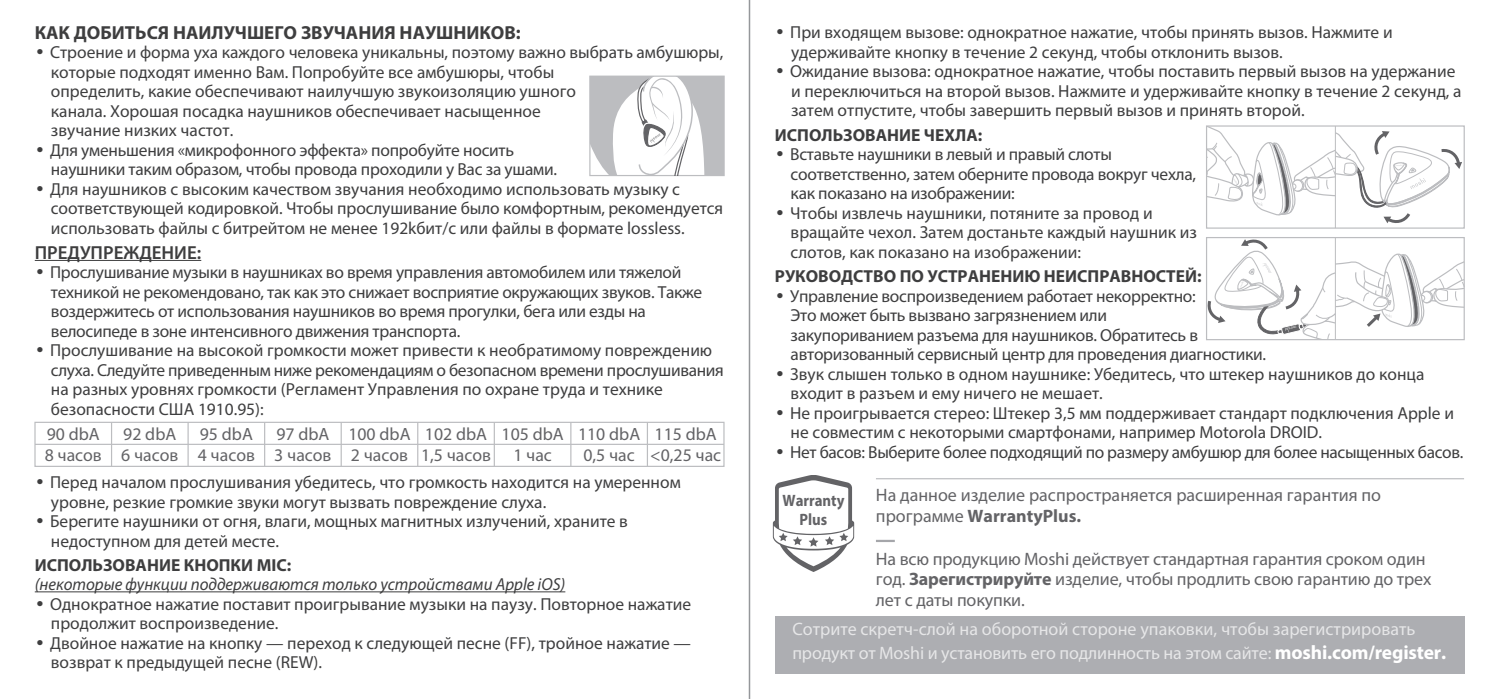
<style>
.page{position:relative;width:1499px;height:699px;background:#fff}
.page>*{position:absolute;margin:0;border:0;box-sizing:border-box;transform-origin:0 0}
.t1{font:700 18.9px "Myriad Pro";color:#3e3e3f}
.t2{font:600 18.9px "Myriad Pro";color:#3e3e3f}
.t3{font:18px/20.4px "Myriad Pro";letter-spacing:-.01em;color:#636366}
.t4{font:18px/24px "Myriad Pro";color:rgb(255 255 255/.7)}
.t5{font:17.7px/21.6px "Myriad Pro";color:#636366}
.t6{font:17.4px/19.5px "Myriad Pro";color:#3e3e3f}
.t7{font:700 17.4px "Myriad Pro";color:#3e3e3f}
.t8{font:17.4px "Myriad Pro";letter-spacing:-.02em;color:#3e3e3f}
.t9{font:italic 17.4px "Myriad Pro";color:#3e3e3f}
.t10{font:700 16.5px/19.2px "Myriad Pro";color:#636366;text-align:center;scale:.9 1}
.s1{font-family:"Century Gothic";font-weight:700}
.s2{font-weight:700}
.s3{font-weight:700;font-size:19.5px;color:#fff}
</style>
<div class="page">
<div style="left:774px;top:616px;width:689px;height:57px;background:#adaeb2"></div>
<hr style="left:35px;top:260px;width:166px;height:1px;background:#3e3e3f">
<hr style="left:35px;top:591px;width:530px;height:1px;background:#3e3e3f">
<svg style="left:876px;top:540px;width:18px;height:2px"></svg>
<hr style="left:875px;top:478px;width:588px;height:1px;background:#bcbdc0">
<svg style="left:1207px;top:239px;width:255px;height:99px"></svg>
<hr style="left:1334px;top:238px;width:1px;height:102px;background:#bcbdc0">
<div style="left:1205px;top:237px;width:259px;height:103px;border:1px solid #bcbdc0"></div>
<svg style="left:1207px;top:127px;width:254px;height:97px"></svg>
<hr style="left:1334px;top:126px;width:1px;height:102px;background:#bcbdc0">
<div style="left:1205px;top:125px;width:259px;height:104px;border:1px solid #bcbdc0"></div>
<svg style="left:772px;top:475px;width:82px;height:97px"></svg>
<svg style="left:590px;top:76px;width:134px;height:99px"></svg>
<hr style="left:646px;top:422px;width:2px;height:44px;background:#bcbdc0">
<hr style="left:570px;top:422px;width:1px;height:44px;background:#bcbdc0">
<hr style="left:493px;top:422px;width:2px;height:44px;background:#bcbdc0">
<hr style="left:417px;top:422px;width:1px;height:44px;background:#bcbdc0">
<hr style="left:340px;top:422px;width:2px;height:44px;background:#bcbdc0">
<hr style="left:264px;top:422px;width:1px;height:44px;background:#bcbdc0">
<hr style="left:187px;top:422px;width:2px;height:44px;background:#bcbdc0">
<hr style="left:111px;top:422px;width:1px;height:44px;background:#bcbdc0">
<hr style="left:35px;top:444px;width:689px;height:1px;background:#bcbdc0">
<div style="left:34px;top:422px;width:690px;height:45px;border:1px solid #bcbdc0"></div>
<hr style="left:748px;top:0;width:2px;height:699px;background:#95979a">
<p class="t1" style="left:35px;top:20px;width:487px">КАК ДОБИТЬСЯ НАИЛУЧШЕГО ЗВУЧАНИЯ НАУШНИКОВ:</p>
<p class="t6" style="left:51px;top:43px;width:674px;text-indent:-16px"><span class="s1">•</span> Строение и форма уха каждого человека уникальны, поэтому важно выбрать амбушюры, которые подходят именно Вам. Попробуйте все амбушюры, чтобы<br>определить, какие обеспечивают наилучшую звукоизоляцию ушного<br>канала. Хорошая посадка наушников обеспечивает насыщенное<br>звучание низких частот.</p>
<p class="t6" style="left:51px;top:140px;width:507px;text-indent:-16px"><span class="s1">•</span> Для уменьшения «микрофонного эффекта» попробуйте носить наушники таким образом, чтобы провода проходили у Вас за ушами.</p>
<p class="t6" style="left:51px;top:179px;width:673px;text-indent:-16px"><span class="s1">•</span> Для наушников с высоким качеством звучания необходимо использовать музыку с соответствующей кодировкой. Чтобы прослушивание было комфортным, рекомендуется использовать файлы с битрейтом не менее 192kбит/с или файлы в формате lossless.</p>
<p class="t2" style="left:35px;top:240px;width:168px">ПРЕДУПРЕЖДЕНИЕ:</p>
<p class="t6" style="left:51px;top:262px;width:652px;text-indent:-16px"><span class="s1">•</span> Прослушивание музыки в наушниках во время управления автомобилем или тяжелой техникой не рекомендовано, так как это снижает восприятие окружающих звуков. Также воздержитесь от использования наушников во время прогулки, бега или езды на велосипеде в зоне интенсивного движения транспорта.</p>
<p class="t6" style="left:51px;top:340px;width:674px;text-indent:-16px"><span class="s1">•</span> Прослушивание на высокой громкости может привести к необратимому повреждению слуха. Следуйте приведенным ниже рекомендациям о безопасном времени прослушивания на разных уровнях громкости (Регламент Управления по охране труда и технике безопасности США 1910.95):</p>
<p class="t5" style="left:45px;top:423px;width:59px">90 dbA<br>8 часов</p>
<p class="t5" style="left:121px;top:423px;width:59px">92 dbA<br>6 часов</p>
<p class="t5" style="left:198px;top:423px;width:59px">95 dbA<br>4 часов</p>
<p class="t5" style="left:274px;top:423px;width:59px">97 dbA<br>3 часов</p>
<p class="t5" style="left:348px;top:423px;width:64px">100 dbA<br>2 часов</p>
<p class="t5" style="left:421px;top:423px;width:71px">102 dbA<br>1,5 часов</p>
<p class="t5" style="left:501px;top:423px;width:64px;text-align:center">105 dbA<br>1 час</p>
<p class="t5" style="left:578px;top:423px;width:64px;text-align:center">110 dbA<br>0,5 час</p>
<p class="t5" style="left:650px;top:423px;width:73px">115 dbA &lt;0,25 час</p>
<p class="t6" style="left:51px;top:472px;width:631px;text-indent:-16px"><span class="s1">•</span> Перед началом прослушивания убедитесь, что громкость находится на умеренном уровне, резкие громкие звуки могут вызвать повреждение слуха.</p>
<p class="t6" style="left:51px;top:511px;width:578px;text-indent:-16px"><span class="s1">•</span> Берегите наушники от огня, влаги, мощных магнитных излучений, храните в недоступном для детей месте.</p>
<p class="t7" style="left:35px;top:554px;width:258px">ИСПОЛЬЗОВАНИЕ КНОПКИ MIC:</p>
<p class="t9" style="left:35px;top:573px;width:532px">(некоторые функции поддерживаются только устройствами Apple iOS)</p>
<p class="t6" style="left:51px;top:594px;width:641px;text-indent:-16px"><span class="s1">•</span> Однократное нажатие поставит проигрывание музыки на паузу. Повторное нажатие продолжит воспроизведение.</p>
<p class="t6" style="left:51px;top:633px;width:641px;text-indent:-16px"><span class="s1">•</span> Двойное нажатие на кнопку — переход к следующей песне (FF), тройное нажатие — возврат к предыдущей песне (REW).</p>
<p class="t6" style="left:791px;top:22px;width:603px;text-indent:-16px"><span class="s1">•</span> При входящем вызове: однократное нажатие, чтобы принять вызов. Нажмите и удерживайте кнопку в течение 2 секунд, чтобы отклонить вызов.</p>
<p class="t6" style="left:791px;top:61px;width:672px;text-indent:-16px"><span class="s1">•</span> Ожидание вызова: однократное нажатие, чтобы поставить первый вызов на удержание и переключиться на второй вызов. Нажмите и удерживайте кнопку в течение 2 секунд, а затем отпустите, чтобы завершить первый вызов и принять второй.</p>
<p class="t7" style="left:774px;top:123px;width:209px">ИСПОЛЬЗОВАНИЕ ЧЕХЛА:</p>
<p class="t6" style="left:790px;top:144px;width:407px;text-indent:-16px"><span class="s1">•</span> Вставьте наушники в левый и правый слоты соответственно, затем оберните провода вокруг чехла, как показано на изображении:</p>
<p class="t6" style="left:790px;top:203px;width:408px;text-indent:-16px"><span class="s1">•</span> Чтобы извлечь наушники, потяните за провод и вращайте чехол. Затем достаньте каждый наушник из слотов, как показано на изображении:</p>
<p class="t7" style="left:774px;top:265px;width:428px">РУКОВОДСТВО ПО УСТРАНЕНИЮ НЕИСПРАВНОСТЕЙ:</p>
<p class="t6" style="left:790px;top:286px;width:477px;text-indent:-16px"><span class="s1">•</span> Управление воспроизведением работает некорректно:<br>Это может быть вызвано загрязнением или<br>закупориванием разъема для наушников. Обратитесь в авторизованный сервисный центр для проведения диагностики.</p>
<p class="t6" style="left:790px;top:364px;width:635px;text-indent:-16px"><span class="s1">•</span> Звук слышен только в одном наушнике: Убедитесь, что штекер наушников до конца входит в разъем и ему ничего не мешает.</p>
<p class="t6" style="left:790px;top:403px;width:664px;text-indent:-16px"><span class="s1">•</span> Не проигрывается стерео: Штекер 3,5 мм поддерживает стандарт подключения Apple и не совместим с некоторыми смартфонами, например Motorola DROID.</p>
<p class="t8" style="left:774px;top:441px;width:690px"><span class="s1">•</span> Нет басов: Выберите более подходящий по размеру амбушюр для более насыщенных басов.</p>
<p class="t3" style="left:875px;top:485px;width:506px">На данное изделие распространяется расширенная гарантия по программе <span class="s2">WarrantyPlus.</span></p>
<p class="t3" style="left:875px;top:548px;width:557px">На всю продукцию Moshi действует стандартная гарантия сроком один год. <span class="s2">Зарегистрируйте</span> изделие, чтобы продлить свою гарантию до трех лет с даты покупки.</p>
<p class="t4" style="left:792px;top:617px;width:655px">Сотрите скретч-слой на оборотной стороне упаковки, чтобы зарегистрировать продукт от Moshi и установить его подлинность на этом сайте: <span class="s3">moshi.com/register.</span></p>
<p class="t10" style="left:782px;top:490px;width:70px">Warranty<br>Plus</p>
</div>
